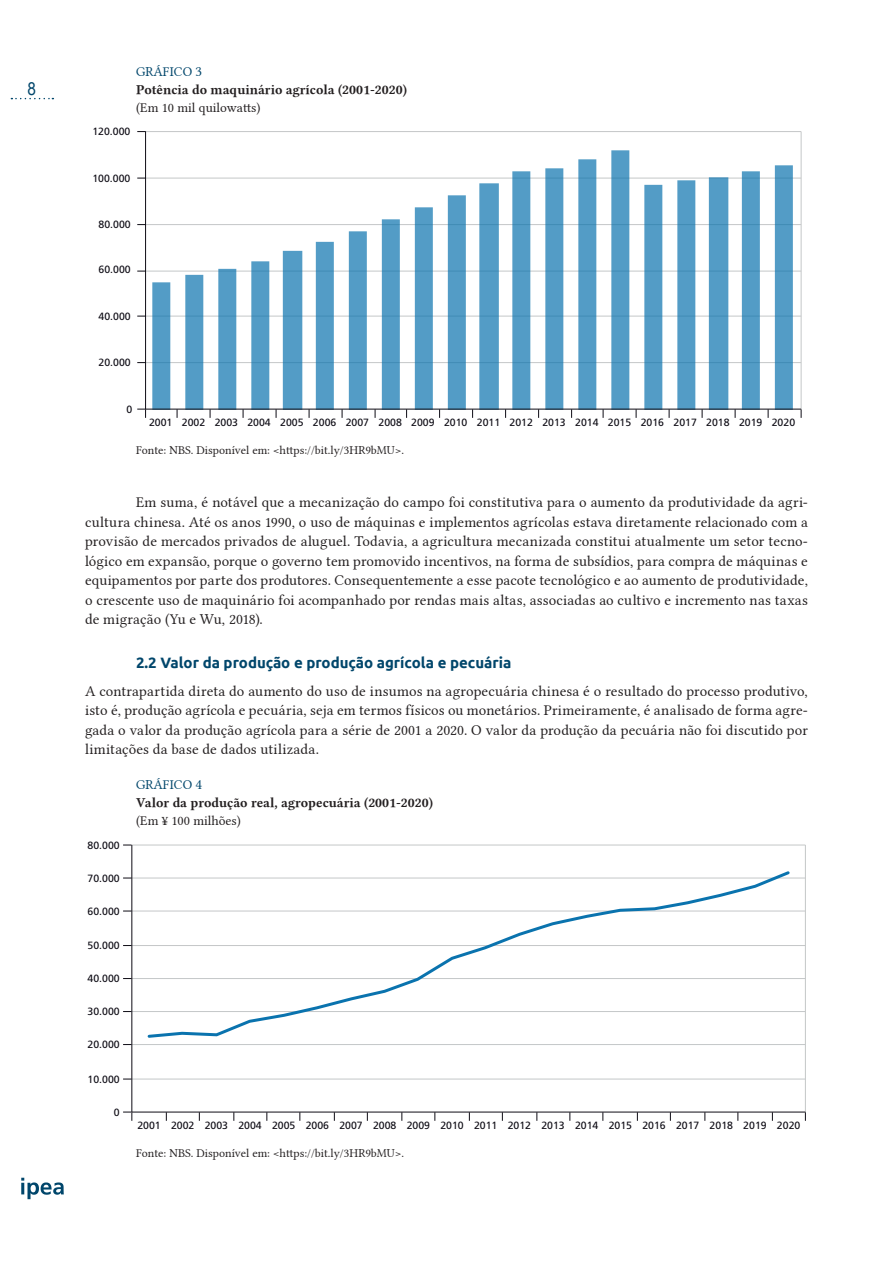
<style>
.page{position:relative;width:893px;height:1263px;background:#fff}
.page>*{position:absolute;margin:0;border:0;box-sizing:border-box;transform-origin:0 0}
.t1{font:18px "Arial";color:#00466b;scale:.85 1}
.texto_com_recuo{font:15px/19.5px "Linux Libertine G";letter-spacing:.01em;color:#231f20;text-align:justify}
.texto_sem_recuo{font:15px/19.5px "Linux Libertine G";letter-spacing:.01em;color:#231f20;text-align:justify}
.titulo_1_1{font:700 15px "Ubuntu";color:#00466b}
.Sub_Títulos_Tabelas{font:13.5px "Linux Libertine GB";color:#231f20}
.t2{font:13.5px "Linux Libertine G";color:#231f20}
.Titulos_tabela{font:13.5px "Linux Libertine G";letter-spacing:.005em;color:#00466b}
.fonte{font:12px "Linux Libertine G";color:#231f20}
.t3{font:10.5px "Frutiger LT Pro";color:#0e0c15}
</style>
<div class="page">
<svg style="left:11px;top:98px;width:42px;height:1px"></svg>
<svg style="left:21px;top:1178px;width:43px;height:21px"></svg>
<hr style="left:146px;top:362px;width:655px;height:1px;background:#c4c7c8">
<hr style="left:146px;top:316px;width:655px;height:1px;background:#c4c7c8">
<hr style="left:146px;top:271px;width:655px;height:1px;background:#c4c7c8">
<hr style="left:146px;top:224px;width:655px;height:1px;background:#c4c7c8">
<hr style="left:146px;top:178px;width:655px;height:1px;background:#c4c7c8">
<hr style="left:146px;top:131px;width:655px;height:1px;background:#c4c7c8">
<svg style="left:152px;top:150px;width:641px;height:259px"></svg>
<hr style="left:145px;top:132px;width:1px;height:277px;background:#0e0c15">
<hr style="left:801px;top:132px;width:1px;height:277px;background:#c4c7c8">
<hr style="left:146px;top:409px;width:655px;height:1px;background:#0e0c15">
<svg style="left:137px;top:409px;width:9px;height:9px"></svg>
<hr style="left:132px;top:1079px;width:673px;height:1px;background:#c4c7c8">
<hr style="left:132px;top:1044px;width:673px;height:1px;background:#c4c7c8">
<hr style="left:132px;top:1011px;width:673px;height:1px;background:#c4c7c8">
<hr style="left:132px;top:978px;width:673px;height:1px;background:#c4c7c8">
<hr style="left:132px;top:945px;width:673px;height:1px;background:#c4c7c8">
<hr style="left:132px;top:911px;width:673px;height:1px;background:#c4c7c8">
<hr style="left:132px;top:878px;width:673px;height:1px;background:#c4c7c8">
<hr style="left:132px;top:845px;width:673px;height:1px;background:#c4c7c8">
<hr style="left:131px;top:845px;width:1px;height:267px;background:#0e0c15">
<hr style="left:805px;top:845px;width:1px;height:267px;background:#c4c7c8">
<hr style="left:132px;top:1112px;width:673px;height:1px;background:#0e0c15">
<svg style="left:123px;top:1112px;width:10px;height:9px"></svg>
<svg style="left:146px;top:871px;width:646px;height:167px"></svg>
<p class="t1" style="left:28px;top:76px;width:12px">8</p>
<p class="Titulos_tabela" style="left:136px;top:64px;width:68px">GRÁFICO 3</p>
<p class="Sub_Títulos_Tabelas" style="left:136px;top:80px;width:272px">Potência do maquinário agrícola (2001-2020)</p>
<p class="t2" style="left:136px;top:100px;width:126px">(Em 10 mil quilowatts)</p>
<p class="t3" style="left:92px;top:125px;width:39px">120.000</p>
<p class="t3" style="left:92px;top:172px;width:39px">100.000</p>
<p class="t3" style="left:99px;top:218px;width:34px">80.000</p>
<p class="t3" style="left:99px;top:263px;width:34px">60.000</p>
<p class="t3" style="left:99px;top:310px;width:34px">40.000</p>
<p class="t3" style="left:99px;top:356px;width:34px">20.000</p>
<p class="t3" style="left:126px;top:403px;width:7px">0</p>
<p class="t3" style="left:149px;top:416px;width:647px">2001 2002 2003 2004 2005 2006 2007 2008 2009 2010 2011 2012 2013 2014 2015 2016 2017 2018 2019 2020</p>
<p class="fonte" style="left:136px;top:443px;width:270px">Fonte: NBS. Disponível em: &lt;https://bit.ly/3HR9bMU&gt;.</p>
<p class="texto_com_recuo" style="left:85px;top:493px;width:724px;text-indent:51px">Em suma, é notável que a mecanização do campo foi constitutiva para o aumento da produtividade da agri&shy;cultura chinesa. Até os anos 1990, o uso de máquinas e implementos agrícolas estava diretamente relacionado com a provisão de mercados privados de aluguel. Todavia, a agricultura mecanizada constitui atualmente um setor tecno&shy;lógico em expansão, porque o governo tem promovido incentivos, na forma de subsídios, para compra de máquinas e equipamentos por parte dos produtores. Consequentemente a esse pacote tecnológico e ao aumento de produtividade, o crescente uso de maquinário foi acompanhado por rendas mais altas, associadas ao cultivo e incremento nas taxas de migração (Yu e Wu, 2018).</p>
<p class="titulo_1_1" style="left:136px;top:653px;width:377px">2.2 Valor da produção e produção agrícola e pecuária</p>
<p class="texto_sem_recuo" style="left:85px;top:681px;width:724px">A contrapartida direta do aumento do uso de insumos na agropecuária chinesa é o resultado do processo produtivo, isto é, produção agrícola e pecuária, seja em termos físicos ou monetários. Primeiramente, é analisado de forma agre&shy;gada o valor da produção agrícola para a série de 2001 a 2020. O valor da produção da pecuária não foi discutido por limitações da base de dados utilizada.</p>
<p class="Titulos_tabela" style="left:136px;top:777px;width:68px">GRÁFICO 4</p>
<p class="Sub_Títulos_Tabelas" style="left:136px;top:794px;width:298px">Valor da produção real, agropecuária (2001-2020)</p>
<p class="t2" style="left:136px;top:813px;width:106px">(Em ¥ 100 milhões)</p>
<p class="t3" style="left:88px;top:839px;width:34px">80.000</p>
<p class="t3" style="left:88px;top:872px;width:34px">70.000</p>
<p class="t3" style="left:88px;top:905px;width:34px">60.000</p>
<p class="t3" style="left:88px;top:939px;width:34px">50.000</p>
<p class="t3" style="left:88px;top:972px;width:34px">40.000</p>
<p class="t3" style="left:88px;top:1005px;width:34px">30.000</p>
<p class="t3" style="left:88px;top:1038px;width:34px">20.000</p>
<p class="t3" style="left:88px;top:1073px;width:34px">10.000</p>
<p class="t3" style="left:114px;top:1106px;width:7px">0</p>
<p class="t3" style="left:137px;top:1119px;width:664px">2001 2002 2003 2004 2005 2006 2007 2008 2009 2010 2011 2012 2013 2014 2015 2016 2017 2018 2019 2020</p>
<p class="fonte" style="left:136px;top:1146px;width:270px">Fonte: NBS. Disponível em: &lt;https://bit.ly/3HR9bMU&gt;.</p>
</div>
